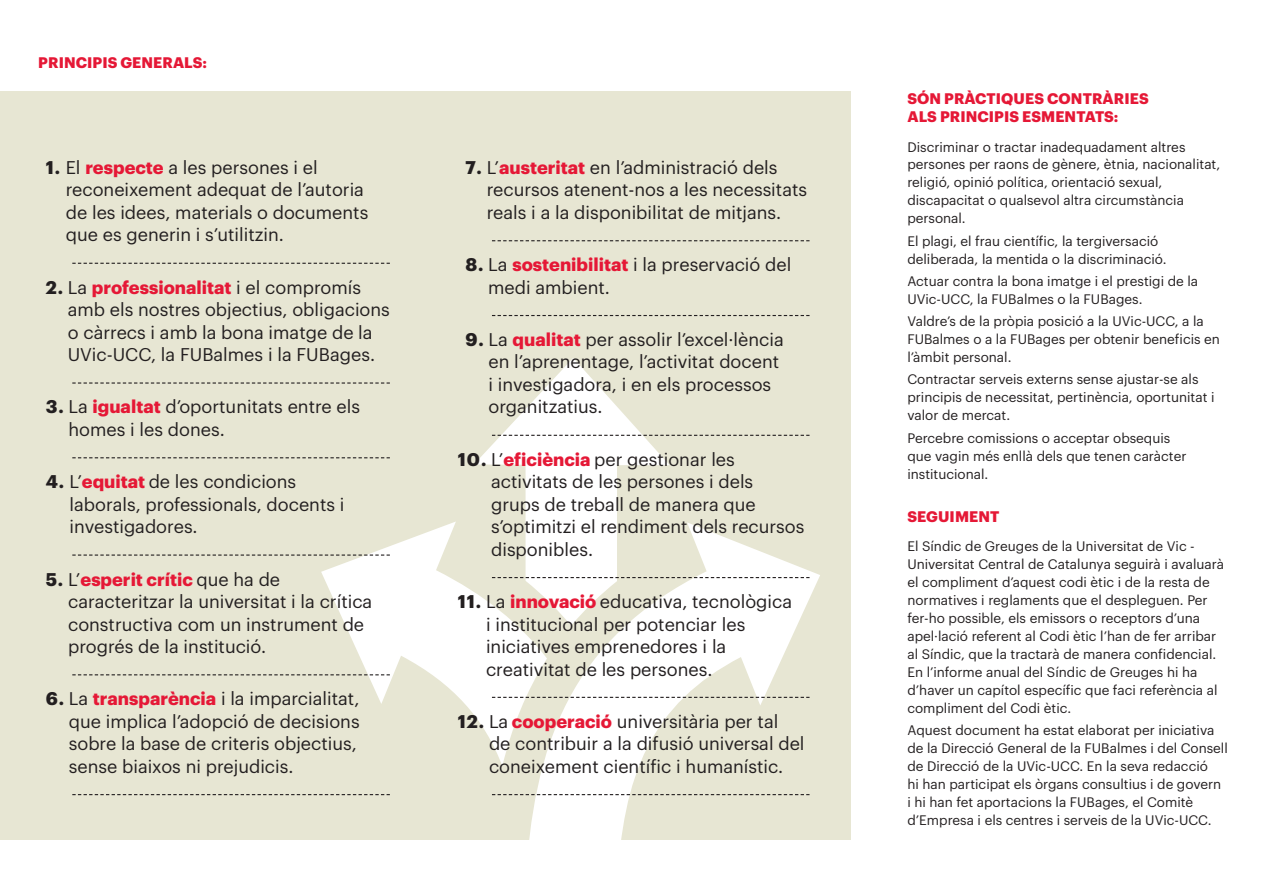
<style>
.page{position:relative;width:1276px;height:893px;background:#fff}
.page>*{position:absolute;margin:0;border:0;box-sizing:border-box;transform-origin:0 0}
.t1{font:18px/22.5px "Graphik";color:#231f20}
.t2{font:700 15px/18px "Graphik";letter-spacing:.005em;color:#e51836}
.t3{font:13.5px/18px "Graphik";color:#231f20}
.s1{font-weight:700}
.s2{font-weight:700;color:#e51836}
</style>
<div class="page">
<div style="left:0;top:91px;width:850px;height:749px;background:#e7e6d3"></div>
<svg style="left:525px;top:522px;width:295px;height:318px"></svg>
<svg style="left:474px;top:358px;width:195px;height:268px"></svg>
<svg style="left:321px;top:521px;width:226px;height:245px"></svg>
<svg style="left:72px;top:263px;width:318px;height:1px"></svg>
<svg style="left:72px;top:382px;width:318px;height:2px"></svg>
<svg style="left:72px;top:457px;width:318px;height:1px"></svg>
<svg style="left:72px;top:554px;width:318px;height:2px"></svg>
<svg style="left:72px;top:674px;width:318px;height:1px"></svg>
<svg style="left:72px;top:794px;width:318px;height:1px"></svg>
<svg style="left:492px;top:240px;width:317px;height:1px"></svg>
<svg style="left:492px;top:315px;width:317px;height:1px"></svg>
<svg style="left:492px;top:435px;width:317px;height:1px"></svg>
<svg style="left:492px;top:577px;width:317px;height:1px"></svg>
<svg style="left:492px;top:697px;width:317px;height:1px"></svg>
<svg style="left:492px;top:794px;width:317px;height:1px"></svg>
<p class="t2" style="left:38px;top:52px;width:170px">Principis generals:</p>
<h1 class="t1" style="left:66px;top:155px;width:304px;text-indent:-20px"><span class="s1">1.</span> El <span class="s2">respecte</span> a les persones i el reconeixement adequat de l’autoria de les idees, materials o documents que es generin i s’utilitzin.</h1>
<h1 class="t1" style="left:68px;top:274px;width:324px;text-indent:-22px"><span class="s1">2.</span> La <span class="s2">professionalitat</span> i el compromís amb els nostres objectius, obligacions o càrrecs i amb la bona imatge de la UVic-UCC, la FUBalmes i la FUBages.</h1>
<h1 class="t1" style="left:68px;top:394px;width:293px;text-indent:-23px"><span class="s1">3.</span> La <span class="s2">igualtat</span> d’oportunitats entre els homes i les dones.</h1>
<h1 class="t1" style="left:70px;top:469px;width:276px;text-indent:-24px"><span class="s1">4.</span> L’<span class="s2">equitat</span> de les condicions laborals, professionals, docents i investigadores.</h1>
<h1 class="t1" style="left:68px;top:566px;width:306px;text-indent:-22px"><span class="s1">5.</span> L’<span class="s2">esperit crític</span> que ha de caracteritzar la universitat i la crítica constructiva com un instrument de progrés de la institució.</h1>
<h1 class="t1" style="left:69px;top:686px;width:292px;text-indent:-23px"><span class="s1">6.</span> La <span class="s2">transparència</span> i la imparcialitat, que implica l’adopció de decisions sobre la base de criteris objectius, sense biaixos ni prejudicis.</h1>
<h1 class="t1" style="left:487px;top:155px;width:322px;text-indent:-21px"><span class="s1">7.</span> L’<span class="s2">austeritat</span> en l’administració dels recursos atenent-nos a les necessitats reals i a la disponibilitat de mitjans.</h1>
<h1 class="t1" style="left:488px;top:252px;width:305px;text-indent:-23px"><span class="s1">8.</span> La <span class="s2">sostenibilitat</span> i la preservació del medi ambient.</h1>
<h1 class="t1" style="left:488px;top:327px;width:297px;text-indent:-23px"><span class="s1">9.</span> La <span class="s2">qualitat</span> per assolir l’excel·lència en l’aprenentage, l’activitat docent i investigadora, i en els processos organitzatius.</h1>
<h1 class="t1" style="left:491px;top:446px;width:315px;text-indent:-33px"><span class="s1">10.</span> L’<span class="s2">eficiència</span> per gestionar les activitats de les persones i dels grups de treball de manera que s’optimitzi el rendiment dels recursos disponibles.</h1>
<h1 class="t1" style="left:486px;top:589px;width:308px;text-indent:-28px"><span class="s1">11.</span> La <span class="s2">innovació</span> educativa, tecnològica i institucional per potenciar les iniciatives emprenedores i la creativitat de les persones.</h1>
<h1 class="t1" style="left:489px;top:708px;width:317px;text-indent:-31px"><span class="s1">12.</span> La <span class="s2">cooperació</span> universitària per tal<br>de contribuir a la difusió universal del coneixement científic i humanístic.</h1>
<p class="t2" style="left:907px;top:88px;width:241px">Són pràctiques contràries als principis esmentats:</p>
<p class="t3" style="left:907px;top:136px;width:314px">Discriminar o tractar inadequadament altres persones per raons de gènere, ètnia, nacionalitat, religió, opinió política, orientació sexual, discapacitat o qualsevol altra circumstància personal.</p>
<p class="t3" style="left:907px;top:231px;width:261px">El plagi, el frau científic, la tergiversació deliberada, la mentida o la discriminació.</p>
<p class="t3" style="left:907px;top:271px;width:292px">Actuar contra la bona imatge i el prestigi de la<br>UVic-UCC, la FUBalmes o la FUBages.</p>
<p class="t3" style="left:907px;top:311px;width:314px">Valdre’s de la pròpia posició a la UVic-UCC, a la<br>FUBalmes o a la FUBages per obtenir beneficis en l’àmbit personal.</p>
<p class="t3" style="left:907px;top:369px;width:309px">Contractar serveis externs sense ajustar-se als principis de necessitat, pertinència, oportunitat i valor de mercat.</p>
<p class="t3" style="left:907px;top:428px;width:281px">Percebre comissions o acceptar obsequis que vagin més enllà dels que tenen caràcter institucional.</p>
<p class="t2" style="left:907px;top:506px;width:93px">Seguiment</p>
<p class="t3" style="left:907px;top:536px;width:318px">El Síndic de Greuges de la Universitat de Vic - Universitat Central de Catalunya seguirà i avaluarà el compliment d’aquest codi ètic i de la resta de normatives i reglaments que el despleguen. Per fer-ho possible, els emissors o receptors d’una apel·lació referent al Codi ètic l’han de fer arribar al Síndic, que la tractarà de manera confidencial.<br>En l’informe anual del Síndic de Greuges hi ha d’haver un capítol específic que faci referència al compliment del Codi ètic.</p>
<p class="t3" style="left:907px;top:720px;width:322px">Aquest document ha estat elaborat per iniciativa de la Direcció General de la FUBalmes i del Consell de Direcció de la UVic-UCC. En la seva redacció<br>hi han participat els òrgans consultius i de govern i hi han fet aportacions la FUBages, el Comitè d’Empresa i els centres i serveis de la UVic-UCC.</p>
</div>
